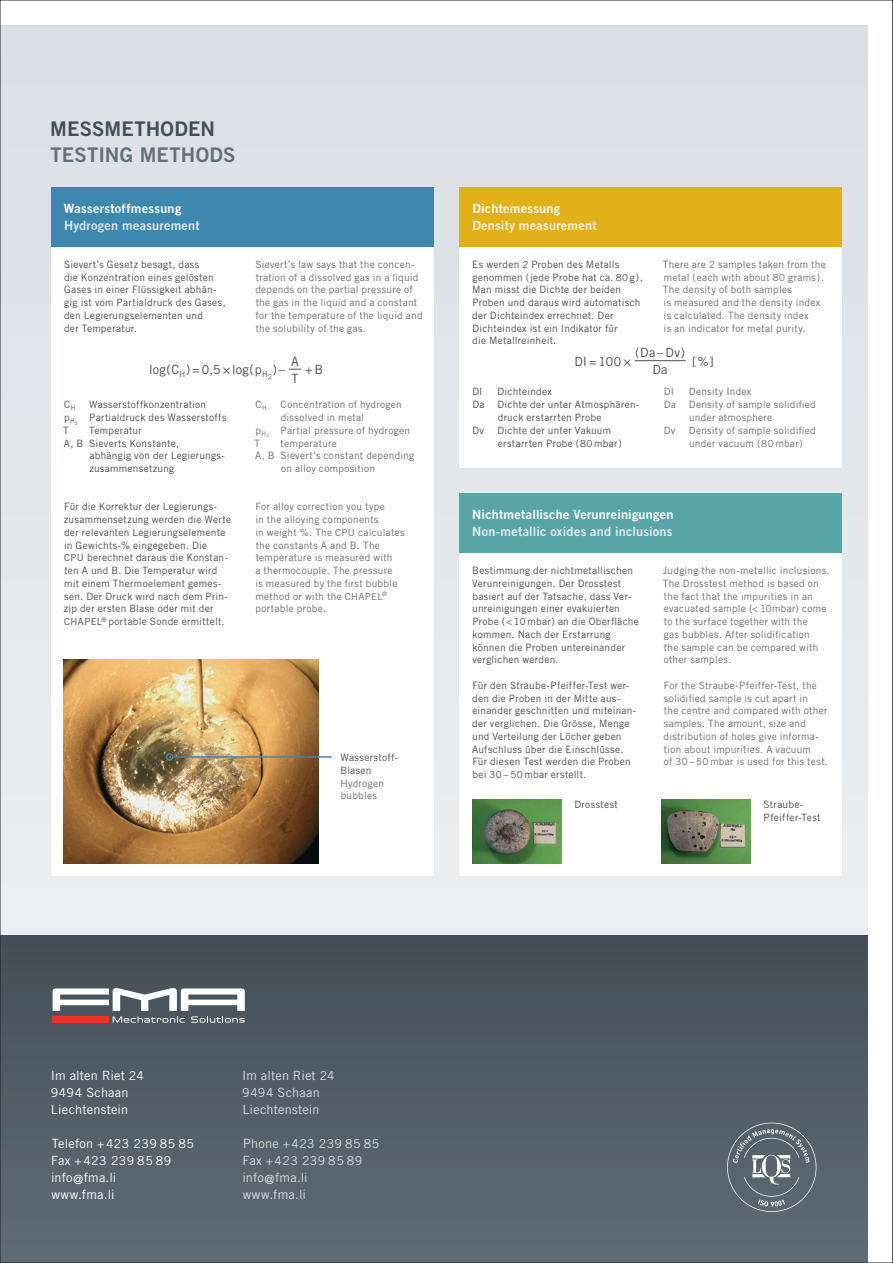
<style>
.page{position:relative;width:893px;height:1263px;background:#fff}
.page>*{position:absolute;margin:0;border:0;box-sizing:border-box;transform-origin:0 0}
.FEI_Überschrift_EN_p{font:20.1px "Trade Gothic LT Std Bd 2";letter-spacing:.01em;color:#636f79}
.FEI_Überschrift_DE_p{font:20.1px "Trade Gothic LT Std Bd 2";letter-spacing:.015em;color:#434d57}
.FEI_Zwischentitel_DE{font:12.75px "Trade Gothic LT Std Bd 2";letter-spacing:.02em;color:#fff}
.t1{font:12.75px/17px "Trade Gothic LT Std";letter-spacing:.015em;color:#fff}
.t2{font:12.75px/17px "Trade Gothic LT Std";letter-spacing:.015em;color:#dadee3}
.t3{font:12.75px/17px "Trade Gothic LT Std";letter-spacing:.015em;color:#4b4c4d}
.FEI_Zwischentitel_EN{font:12.75px "Trade Gothic LT Std Bd 2";letter-spacing:.02em;color:#e3edee}
.FEI_Zwischentitel_EN-2{font:12.75px "Trade Gothic LT Std Bd 2";letter-spacing:.02em;color:#dce7f1}
.FEI_Zwischentitel_EN-3{font:12.75px "Trade Gothic LT Std Bd 2";letter-spacing:.02em;color:#f9f0d8}
.t4{font:12.3px/17px "Trade Gothic LT Std";letter-spacing:.035em;color:#fff}
.t5{font:12.3px/17px "Trade Gothic LT Std";letter-spacing:.035em;color:#dadee3}
.FEI_Konsultationstex{font:10.2px/12.8px "Trade Gothic LT Std";letter-spacing:.025em;color:#4b4c4d}
.FEI_Konsultationstex-2{font:10.2px/12.8px "Trade Gothic LT Std";letter-spacing:.025em;color:#6c6d70}
.s1{font-size:12.3px}
.s2{font-size:9.75px}
.s3{font-size:12.75px}
</style>
<div class="page">
<div style="left:0;top:26px;width:867px;height:1237px;background:linear-gradient(to right,#e1e4e8,#e1e4e8)"></div>
<div style="left:0;top:935px;width:867px;height:328px;background:linear-gradient(to bottom,#434e58,#606c76)"></div>
<div style="left:459px;top:247px;width:383px;height:221px;background:#fff"></div>
<div style="left:51px;top:247px;width:383px;height:629px;background:#fff"></div>
<div style="left:459px;top:553px;width:383px;height:323px;background:#fff"></div>
<svg style="left:289px;top:369px;width:12px;height:1px"></svg>
<svg style="left:53px;top:988px;width:192px;height:35px"></svg>
<svg style="left:727px;top:1123px;width:89px;height:89px;background:#6b757e"></svg>
<div style="left:459px;top:187px;width:383px;height:60px;background:#e2b019"></div>
<div style="left:51px;top:187px;width:383px;height:60px;background:#3e88ae"></div>
<div style="left:459px;top:493px;width:383px;height:60px;background:#59a5a6"></div>
<hr style="left:635px;top:360px;width:51px;height:1px;background:#4b4c4d">
<img style="left:64px;top:659px;width:255px;height:204px">
<hr style="left:173px;top:756px;width:159px;height:2px;background:#3e88ae">
<div style="left:166px;top:753px;width:7px;height:8px;border:2px solid #3e88ae;border-radius:50%"></div>
<img style="left:472px;top:799px;width:89px;height:64px">
<img style="left:661px;top:799px;width:89px;height:64px">
<svg style="left:892px;top:0;width:1px;height:1263px"></svg>
<p class="FEI_Überschrift_DE_p" style="left:50px;top:116px;width:166px">MESSMETHODEN</p>
<p class="FEI_Überschrift_EN_p" style="left:51px;top:142px;width:186px">TESTING METHODS</p>
<p class="FEI_Zwischentitel_DE" style="left:64px;top:200px;width:119px">Wasserstoffmessung</p>
<p class="FEI_Zwischentitel_EN-2" style="left:64px;top:217px;width:137px">Hydrogen measurement</p>
<p class="FEI_Konsultationstex" style="left:64px;top:258px;width:163px">Sievert’s Gesetz besagt, dass<br>die Konzentration eines gelösten<br>Gases in einer Flüssigkeit abhän&shy;gig ist vom Partialdruck des Gases, den Legierungselementen und<br>der Temperatur.</p>
<p class="FEI_Konsultationstex-2" style="left:255px;top:258px;width:169px">Sievert’s law says that the concen&shy;tration of a dissolved gas in a liquid depends on the partial pressure of the gas in the liquid and a constant for the temperature of the liquid and the solubility of the gas.</p>
<p class="t3" style="left:149px;top:361px;width:138px">log(C<sub>H</sub>)=<span class="s1">0</span>,<span class="s1">5</span>×log(p<sub>H</sub><sub>2</sub>)–</p>
<p class="t3" style="left:291px;top:353px;width:9px">A<br>T</p>
<p class="t3" style="left:305px;top:361px;width:20px">+B</p>
<p class="FEI_Konsultationstex" style="left:64px;top:398px;width:13px">C<sub>H</sub></p>
<p class="FEI_Konsultationstex" style="left:89px;top:398px;width:118px">Wasserstoffkonzentration</p>
<p class="FEI_Konsultationstex" style="left:64px;top:411px;width:164px">p<sub>H</sub><sub>2</sub> Partialdruck des Wasserstoffs</p>
<p class="FEI_Konsultationstex" style="left:63px;top:424px;width:7px">T</p>
<p class="FEI_Konsultationstex" style="left:89px;top:424px;width:54px">Temperatur</p>
<p class="FEI_Konsultationstex" style="left:89px;top:436px;width:137px;text-indent:-26px">A, B Sieverts Konstante,<br>abhängig von der Legierungs&shy;zusammensetzung</p>
<p class="FEI_Konsultationstex" style="left:64px;top:500px;width:169px">Für die Korrektur der Legierungs&shy;zusammensetzung werden die Werte der relevanten Legierungselemente in Gewichts-% eingegeben. Die<br><span class="s2">CPU</span> berechnet daraus die Konstan&shy;ten A und B. Die Temperatur wird mit einem Thermoelement gemes&shy;sen. Der Druck wird nach dem Prin&shy;zip der ersten Blase oder mit der <span class="s2">CHAPEL</span><sup>®</sup> portable Sonde ermittelt.</p>
<p class="FEI_Konsultationstex-2" style="left:256px;top:398px;width:13px">C<sub>H</sub></p>
<p class="FEI_Konsultationstex-2" style="left:281px;top:398px;width:123px">Concentration of hydrogen dissolved in metal</p>
<p class="FEI_Konsultationstex-2" style="left:255px;top:424px;width:156px">p<sub>H</sub><sub>2</sub> Partial pressure of hydrogen</p>
<p class="FEI_Konsultationstex-2" style="left:255px;top:436px;width:7px">T</p>
<p class="FEI_Konsultationstex-2" style="left:281px;top:436px;width:58px">temperature</p>
<p class="FEI_Konsultationstex-2" style="left:281px;top:449px;width:135px;text-indent:-26px">A, B Sievert’s constant depending on alloy composition</p>
<p class="FEI_Konsultationstex-2" style="left:255px;top:500px;width:151px">For alloy correction you type<br>in the alloying components<br>in weight %. The <span class="s2">CPU</span> calculates the constants A and B. The temperature is measured with<br>a thermocouple. The pressure<br>is measured by the first bubble method or with the <span class="s2">CHAPEL</span><sup>® </sup>portable probe.</p>
<p class="FEI_Konsultationstex" style="left:340px;top:751px;width:58px">Wasserstoff-<br>Blasen</p>
<p class="FEI_Konsultationstex-2" style="left:340px;top:776px;width:45px">Hydrogen bubbles</p>
<p class="FEI_Zwischentitel_DE" style="left:472px;top:200px;width:89px">Dichtemessung</p>
<p class="FEI_Zwischentitel_EN-3" style="left:472px;top:217px;width:126px">Density measurement</p>
<p class="FEI_Konsultationstex" style="left:472px;top:258px;width:172px">Es werden <span class="s2">2</span> Proben des Metalls genommen (jede Probe hat ca. <span class="s2">80</span> g).<br>Man misst die Dichte der beiden<br>Proben und daraus wird automatisch der Dichteindex errechnet. Der<br>Dichteindex ist ein Indikator für<br>die Metallreinheit.</p>
<p class="FEI_Konsultationstex-2" style="left:663px;top:258px;width:164px">There are <span class="s2">2</span> samples taken from the metal (each with about <span class="s2">80</span> grams).<br>The density of both samples<br>is measured and the density index is calculated. The density index<br>is an indicator for metal purity.</p>
<p class="t3" style="left:574px;top:353px;width:58px">DI=<span class="s1">100</span>×</p>
<p class="t3" style="left:635px;top:344px;width:51px;text-align:center">(Da–Dv)<br>Da</p>
<p class="t3" style="left:692px;top:353px;width:23px">[%]</p>
<p class="FEI_Konsultationstex" style="left:472px;top:385px;width:12px">DI</p>
<p class="FEI_Konsultationstex" style="left:497px;top:385px;width:56px">Dichteindex</p>
<p class="FEI_Konsultationstex" style="left:472px;top:398px;width:14px">Da</p>
<p class="FEI_Konsultationstex" style="left:497px;top:398px;width:143px">Dichte der unter Atmosphären&shy;druck erstarrten Probe</p>
<p class="FEI_Konsultationstex" style="left:472px;top:424px;width:13px">Dv</p>
<p class="FEI_Konsultationstex" style="left:497px;top:424px;width:126px">Dichte der unter Vakuum erstarrten Probe (<span class="s2">80</span> mbar)</p>
<p class="FEI_Konsultationstex-2" style="left:664px;top:385px;width:12px">DI</p>
<p class="FEI_Konsultationstex-2" style="left:689px;top:385px;width:64px">Density Index</p>
<p class="FEI_Konsultationstex-2" style="left:664px;top:398px;width:14px">Da</p>
<p class="FEI_Konsultationstex-2" style="left:689px;top:398px;width:128px">Density of sample solidified under atmosphere</p>
<p class="FEI_Konsultationstex-2" style="left:664px;top:424px;width:13px">Dv</p>
<p class="FEI_Konsultationstex-2" style="left:689px;top:424px;width:128px">Density of sample solidified under vacuum (<span class="s2">80</span> mbar)</p>
<p class="FEI_Zwischentitel_DE" style="left:472px;top:506px;width:203px">Nichtmetallische Verunreinigungen</p>
<p class="FEI_Zwischentitel_EN" style="left:472px;top:523px;width:202px">Non-metallic oxides and inclusions</p>
<p class="FEI_Konsultationstex" style="left:472px;top:564px;width:168px">Bestimmung der nichtmetallischen<br>Verunreinigungen. Der Drosstest basiert auf der Tatsache, dass Ver&shy;unreinigungen einer evakuierten<br>Probe (&lt; <span class="s2">10</span> mbar) an die Oberfläche kommen. Nach der Erstarrung können die Proben untereinander verglichen werden.</p>
<p class="FEI_Konsultationstex" style="left:472px;top:679px;width:166px">Für den Straube-Pfeiffer-Test wer&shy;den die Proben in der Mitte aus&shy;einander geschnitten und miteinan&shy;der verglichen. Die Grösse, Menge und Verteilung der Löcher geben<br>Aufschluss über die Einschlüsse.<br>Für diesen Test werden die Proben bei <span class="s2">30</span> – <span class="s2">50</span> mbar erstellt.</p>
<p class="FEI_Konsultationstex-2" style="left:663px;top:564px;width:168px">Judging the non-metallic inclusions.<br>The Drosstest method is based on the fact that the impurities in an evacuated sample (&lt; <span class="s2">10</span>mbar) come to the surface together with the<br>gas bubbles. After solidification<br>the sample can be compared with other samples.</p>
<p class="FEI_Konsultationstex-2" style="left:664px;top:679px;width:166px">For the Straube-Pfeiffer-Test, the solidified sample is cut apart in<br>the centre and compared with other samples. The amount, size and distribution of holes give informa&shy;tion about impurities. A vacuum<br>of <span class="s2">30</span> – <span class="s2">50</span> mbar is used for this test.</p>
<p class="FEI_Konsultationstex" style="left:574px;top:798px;width:45px">Drosstest</p>
<p class="FEI_Konsultationstex" style="left:763px;top:798px;width:59px">Straube--<br>Pfeiffer-Test</p>
<p class="t1" style="left:51px;top:1067px;width:95px">Im alten Riet <span class="s1">24<br>9494</span> Schaan<br>Liechtenstein</p>
<p class="t4" style="left:51px;top:1135px;width:144px"><span class="s3">Telefon</span> +423 239 85 85<br><span class="s3">Fax</span> +423 239 85 89</p>
<p class="t1" style="left:51px;top:1169px;width:67px">info@fma.li www.fma.li</p>
<p class="t2" style="left:242px;top:1067px;width:94px">Im alten Riet <span class="s1">24<br>9494</span> Schaan<br>Liechtenstein</p>
<p class="t5" style="left:242px;top:1135px;width:138px"><span class="s3">Phone</span> +423 239 85 85<br><span class="s3">Fax</span> +423 239 85 89</p>
<p class="t2" style="left:242px;top:1169px;width:67px">info@fma.li www.fma.li</p>
</div>
